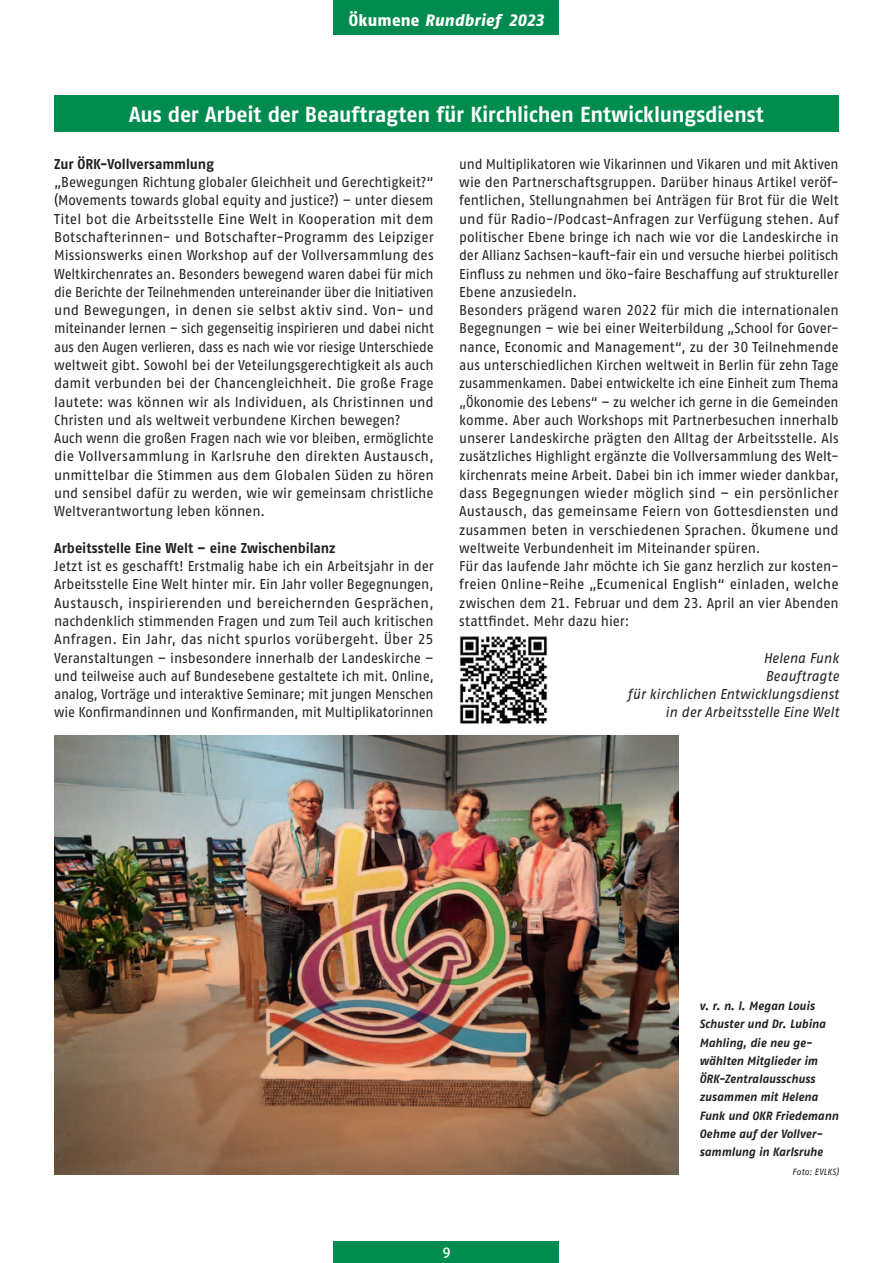
<style>
.page{position:relative;width:893px;height:1263px;background:#fff}
.page>*{position:absolute;margin:0;border:0;box-sizing:border-box;transform-origin:0 0}
.t1{font:21.75px "Fago No Bold Tf";letter-spacing:-.01em;color:#fff;scale:.96 1}
.t2{font:italic 16.5px "Fago No Exb Tf";letter-spacing:.01em;color:#fff;scale:.96 1}
.t3{font:15px "Fago No Med";color:#fff;scale:.96 1}
.t4{font:14.25px/18.3px "Fago No Regular Tf";letter-spacing:-.005em;color:#231f20;scale:.94 1}
.t5{font:14.25px/18.3px "Fago No Regular Tf";letter-spacing:-.005em;color:#231f20;scale:.95 1}
.t6{font:14.25px/18.3px "Fago No Regular Tf";letter-spacing:-.005em;color:#231f20;text-align:justify;scale:.96 1}
.t7{font:italic 14.25px/18.3px "Fago No Regular Tf";color:#231f20;text-align:right;scale:.96 1}
.t8{font:14.25px "Fago No Bold Tf";letter-spacing:-.005em;color:#231f20;scale:.96 1}
.t9{font:italic 700 12px/18.3px "Fago No";color:#231f20;scale:.96 1}
.t10{font:italic 9px "Fago No Regular Tf";letter-spacing:.025em;color:#231f20;scale:.96 1}
.s1{font-style:normal}
</style>
<div class="page">
<div style="left:334px;top:1242px;width:225px;height:21px;background:#008c4e"></div>
<div style="left:334px;top:0;width:225px;height:34px;background:#008c4e"></div>
<div style="left:54px;top:96px;width:785px;height:36px;background:#008c4e"></div>
<img style="left:54px;top:736px;width:624px;height:438px">
<img style="left:459px;top:636px;width:89px;height:88px">
<p class="t2" style="left:349px;top:10px;width:205px"><span class="s1">Ökumene</span> Rundbrief 2023</p>
<h1 class="t1" style="left:129px;top:101px;width:662px">Aus der Arbeit der Beauftragten für Kirchlichen Entwicklungsdienst</h1>
<p class="t8" style="left:54px;top:155px;width:168px">Zur ÖRK-Vollversammlung</p>
<p class="t5" style="left:54px;top:173px;width:401px">„Bewegungen Richtung globaler Gleichheit und Gerechtigkeit?“ (Movements towards global equity and justice?) – unter diesem Titel bot die Arbeitsstelle Eine Welt in Kooperation mit dem Botschafterinnen- und Botschafter-Programm des Leipziger Missionswerks einen Workshop auf der Vollversammlung des Weltkirchenrates an. Besonders bewegend waren dabei für mich die Berichte der Teilnehmenden untereinander über die Initiativen und Bewegungen, in denen sie selbst aktiv sind. Von- und miteinander lernen – sich gegenseitig inspirieren und dabei nicht aus den Augen verlieren, dass es nach wie vor riesige Unterschiede weltweit gibt. Sowohl bei der Veteilungsgerechtigkeit als auch damit verbunden bei der Chancengleichheit. Die große Frage lautete: was können wir als Individuen, als Christinnen und Christen und als weltweit verbundene Kirchen bewegen?<br>Auch wenn die großen Fragen nach wie vor bleiben, ermöglichte die Vollversammlung in Karlsruhe den direkten Austausch, unmittelbar die Stimmen aus dem Globalen Süden zu hören und sensibel dafür zu werden, wie wir gemeinsam christliche Weltverantwortung leben können.</p>
<p class="t8" style="left:54px;top:539px;width:295px">Arbeitsstelle Eine Welt – eine Zwischenbilanz</p>
<p class="t6" style="left:54px;top:557px;width:397px">Jetzt ist es geschafft! Erstmalig habe ich ein Arbeitsjahr in der Arbeitsstelle Eine Welt hinter mir. Ein Jahr voller Begegnungen, Austausch, inspirierenden und bereichernden Gesprächen, nachdenklich stimmenden Fragen und zum Teil auch kritischen Anfragen. Ein Jahr, das nicht spurlos vorübergeht. Über 25<br>Veranstaltungen – insbesondere innerhalb der Landeskirche – und teilweise auch auf Bundesebene gestaltete ich mit. Online, analog, Vorträge und interaktive Seminare; mit jungen Menschen wie Konfirmandinnen und Konfirmanden, mit Multiplikatorinnen</p>
<p class="t4" style="left:459px;top:155px;width:405px">und Multiplikatoren wie Vikarinnen und Vikaren und mit Aktiven wie den Partnerschaftsgruppen. Darüber hinaus Artikel veröf&shy;fentlichen, Stellungnahmen bei Anträgen für Brot für die Welt und für Radio-/Podcast-Anfragen zur Verfügung stehen. Auf politischer Ebene bringe ich nach wie vor die Landeskirche in der Allianz Sachsen-kauft-fair ein und versuche hierbei politisch Einfluss zu nehmen und öko-faire Beschaffung auf struktureller Ebene anzusiedeln.<br>Besonders prägend waren 2022 für mich die internationalen Begegnungen – wie bei einer Weiterbildung „School for Gover&shy;nance, Economic and Management“, zu der 30 Teilnehmende aus unterschiedlichen Kirchen weltweit in Berlin für zehn Tage zusammenkamen. Dabei entwickelte ich eine Einheit zum Thema „Ökonomie des Lebens“ – zu welcher ich gerne in die Gemeinden komme. Aber auch Workshops mit Partnerbesuchen innerhalb unserer Landeskirche prägten den Alltag der Arbeitsstelle. Als zusätzliches Highlight ergänzte die Vollversammlung des Welt&shy;kirchenrats meine Arbeit. Dabei bin ich immer wieder dankbar, dass Begegnungen wieder möglich sind – ein persönlicher Austausch, das gemeinsame Feiern von Gottesdiensten und zusammen beten in verschiedenen Sprachen. Ökumene und weltweite Verbundenheit im Miteinander spüren.<br>Für das laufende Jahr möchte ich Sie ganz herzlich zur kosten&shy;freien Online-Reihe „Ecumenical English“ einladen, welche zwischen dem 21. Februar und dem 23. April an vier Abenden stattfindet. Mehr dazu hier:</p>
<p class="t7" style="left:628px;top:648px;width:221px">Helena Funk<br>Beauftragte<br>für kirchlichen Entwicklungsdienst in der Arbeitsstelle Eine Welt</p>
<p class="t3" style="left:442px;top:1242px;width:10px">9</p>
<p class="t9" style="left:699px;top:996px;width:146px">v. r. n. l. Megan Louis<br>Schuster und Dr. Lubina<br>Mahling, die neu ge&shy;wählten Mitglieder im<br>ÖRK-Zentralausschuss zusammen mit Helena<br>Funk und OKR Friedemann<br>Oehme auf der Vollver&shy;sammlung in Karlsruhe</p>
<p class="t10" style="left:792px;top:1166px;width:50px">Foto: EVLKS)</p>
</div>
